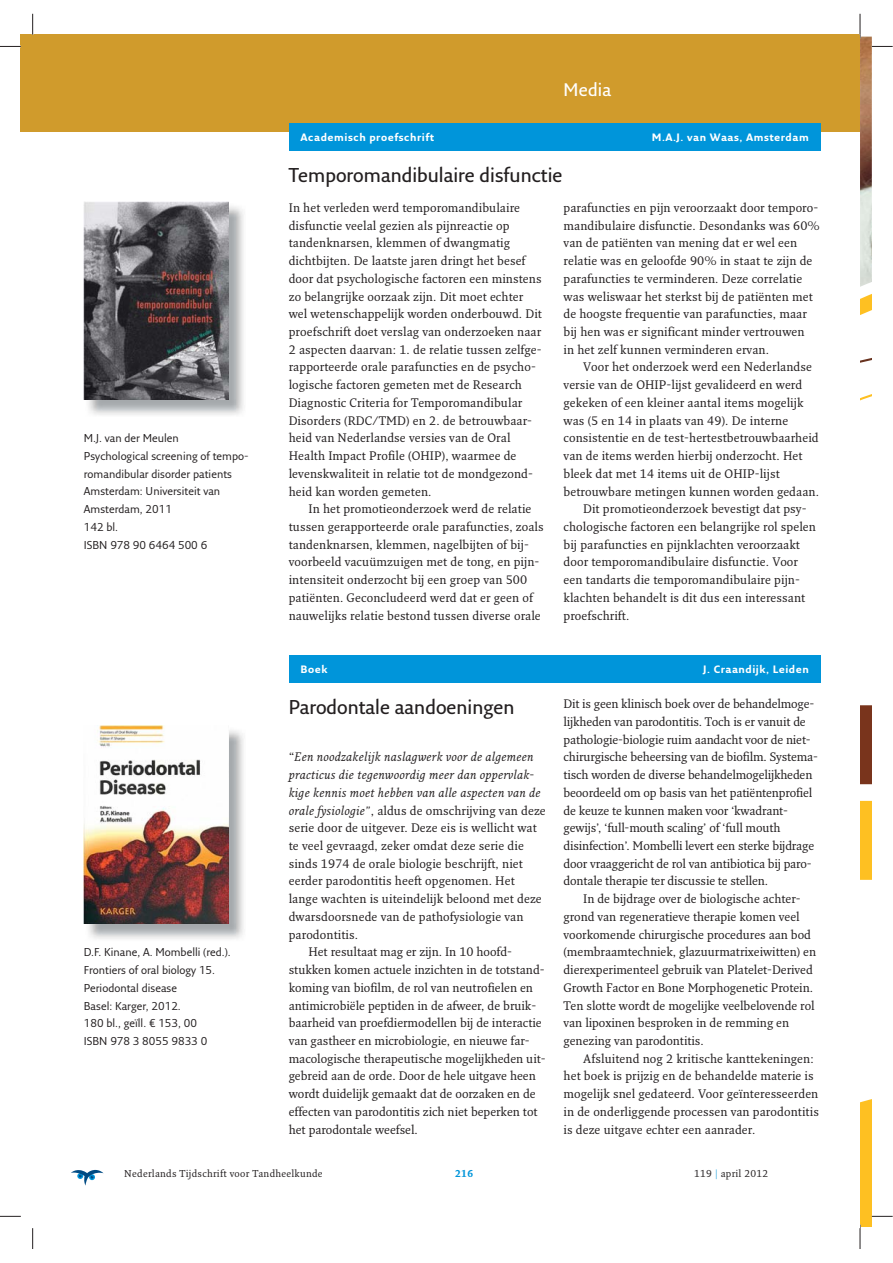
<style>
.page{position:relative;width:893px;height:1263px;background:#fff}
.page>*{position:absolute;margin:0;border:0;box-sizing:border-box;transform-origin:0 0}
.t1{font:600 19.5px "Fresco Sans Plus Pro";color:#231f20}
.t2{font:600 17.7px "Fresco Sans Plus Pro";letter-spacing:.015em;color:#fff}
.t3{font:12px/17.7px "Fresco Plus Pro";letter-spacing:.01em;color:#231f20}
.t4{font:12px/17.7px "Fresco Plus Pro";letter-spacing:-.01em;color:#231f20}
.t5{font:italic 12px "Fresco Plus Pro";letter-spacing:.01em;color:#231f20}
.t6{font:11.1px/17.7px "Fresco Sans Plus Pro";color:#231f20}
.t7{font:700 10.35px "Fresco Sans Plus Pro";letter-spacing:.05em;color:#fff}
.t8{font:9.75px "Fresco Plus Pro";letter-spacing:.03em;color:#231f20}
.t9{font:700 9.75px "Fresco Plus Pro";color:#0095da}
.s1{font-style:normal}
.s2{font-style:italic}
.s3{color:#0095da}
</style>
<div class="page">
<svg style="left:71px;top:1170px;width:33px;height:16px"></svg>
<div style="left:21px;top:35px;width:839px;height:97px;background:#d09b2c"></div>
<div style="left:289px;top:123px;width:531px;height:28px;background:#0095da"></div>
<div style="left:289px;top:655px;width:531px;height:28px;background:#0095da"></div>
<img style="left:88px;top:730px;width:156px;height:209px">
<img style="left:84px;top:726px;width:144px;height:198px">
<img style="left:86px;top:203px;width:158px;height:212px">
<img style="left:84px;top:202px;width:144px;height:197px">
<svg style="left:860px;top:705px;width:12px;height:79px"></svg>
<svg style="left:860px;top:801px;width:12px;height:79px"></svg>
<svg style="left:0;top:46px;width:21px;height:1px"></svg>
<svg style="left:0;top:1216px;width:21px;height:1px"></svg>
<svg style="left:32px;top:14px;width:1px;height:21px"></svg>
<svg style="left:32px;top:1228px;width:1px;height:21px"></svg>
<svg style="left:860px;top:14px;width:33px;height:387px"></svg>
<svg style="left:860px;top:1099px;width:33px;height:150px"></svg>
<h2 class="t2" style="left:563px;top:83px;width:49px">Media</h2>
<p class="t7" style="left:301px;top:131px;width:135px">Academisch proefschrift</p>
<p class="t7" style="left:652px;top:131px;width:159px">M.A.J. van Waas, Amsterdam</p>
<p class="t6" style="left:84px;top:431px;width:166px">M.J. van der Meulen<br>Psychological screening of tempo&shy;romandibular disorder patients<br>Amsterdam: Universiteit van<br>Amsterdam, 2011<br>142 bl.<br>ISBN 978 90 6464 500 6</p>
<p class="t6" style="left:84px;top:945px;width:148px">D.F. Kinane, A. Mombelli (red.).<br>Frontiers of oral biology 15.<br>Periodontal disease<br>Basel: Karger, 2012.<br>180 bl., geïll. € 153, 00<br>ISBN 978 3 8055 9833 0</p>
<h1 class="t1" style="left:289px;top:167px;width:275px">Temporomandibulaire disfunctie</h1>
<p class="t3" style="left:289px;top:200px;width:255px">In het verleden werd temporomandibulaire disfunctie veelal gezien als pijnreactie op tandenknarsen, klemmen of dwangmatig dichtbijten. De laatste jaren dringt het besef door dat psychologische factoren een minstens zo belangrijke oorzaak zijn. Dit moet echter wel wetenschappelijk worden onderbouwd. Dit proefschrift doet verslag van onderzoeken naar 2 aspecten daarvan: 1. de relatie tussen zelfge&shy;rapporteerde orale parafuncties en de psycho&shy;logische factoren gemeten met de Research Diagnostic Criteria for Temporomandibular Disorders (RDC/TMD) en 2. de betrouwbaar&shy;heid van Nederlandse versies van de Oral Health Impact Profile (OHIP), waarmee de levenskwaliteit in relatie tot de mondgezond&shy;heid kan worden gemeten.</p>
<p class="t3" style="left:289px;top:501px;width:256px;text-indent:20px">In het promotieonderzoek werd de relatie tussen gerapporteerde orale parafuncties, zoals tandenknarsen, klemmen, nagelbijten of bij&shy;voorbeeld vacuümzuigen met de tong, en pijn&shy;intensiteit onderzocht bij een groep van 500 patiënten. Geconcludeerd werd dat er geen of nauwelijks relatie bestond tussen diverse orale</p>
<p class="t3" style="left:563px;top:200px;width:258px">parafuncties en pijn veroorzaakt door temporo&shy;mandibulaire disfunctie. Desondanks was 60% van de patiënten van mening dat er wel een relatie was en geloofde 90% in staat te zijn de parafuncties te verminderen. Deze correlatie was weliswaar het sterkst bij de patiënten met de hoogste frequentie van parafuncties, maar bij hen was er significant minder vertrouwen<br>in het zelf kunnen verminderen ervan.</p>
<p class="t3" style="left:583px;top:359px;width:230px">Voor het onderzoek werd een Nederlandse</p>
<p class="t3" style="left:563px;top:377px;width:240px">versie van de OHIP-lijst gevalideerd en werd</p>
<p class="t3" style="left:563px;top:395px;width:241px">gekeken of een kleiner aantal items mogelijk</p>
<p class="t3" style="left:563px;top:413px;width:226px">was (5 en 14 in plaats van 49). De interne</p>
<p class="t3" style="left:563px;top:430px;width:257px">consistentie en de test-hertestbetrouwbaarheid</p>
<p class="t3" style="left:563px;top:448px;width:241px">van de items werden hierbij onderzocht. Het</p>
<p class="t3" style="left:563px;top:466px;width:218px">bleek dat met 14 items uit de OHIP-lijst</p>
<p class="t3" style="left:563px;top:484px;width:257px">betrouwbare metingen kunnen worden gedaan.</p>
<p class="t3" style="left:583px;top:501px;width:225px">Dit promotieonderzoek bevestigt dat psy-</p>
<p class="t3" style="left:563px;top:519px;width:254px">chologische factoren een belangrijke rol spelen</p>
<p class="t3" style="left:563px;top:537px;width:238px">bij parafuncties en pijnklachten veroorzaakt</p>
<p class="t3" style="left:563px;top:554px;width:236px">door temporomandibulaire disfunctie. Voor</p>
<p class="t3" style="left:563px;top:572px;width:238px">een tandarts die temporomandibulaire pijn-</p>
<p class="t3" style="left:563px;top:590px;width:243px">klachten behandelt is dit dus een interessant</p>
<p class="t3" style="left:563px;top:608px;width:67px">proefschrift.</p>
<p class="t7" style="left:301px;top:663px;width:29px">Boek</p>
<p class="t7" style="left:703px;top:663px;width:107px">J. Craandijk, Leiden</p>
<h1 class="t1" style="left:289px;top:699px;width:227px">Parodontale aandoeningen</h1>
<p class="t5" style="left:289px;top:752px;width:246px"><span class="s1">“</span>Een noodzakelijk naslagwerk voor de algemeen</p>
<p class="t5" style="left:289px;top:770px;width:247px">practicus die tegenwoordig meer dan oppervlak-</p>
<p class="t5" style="left:289px;top:788px;width:253px">kige kennis moet hebben van alle aspecten van de</p>
<p class="t3" style="left:289px;top:803px;width:258px"><span class="s2">orale fysiologie”</span>, aldus de omschrijving van deze</p>
<p class="t3" style="left:289px;top:820px;width:250px">serie door de uitgever. Deze eis is wellicht wat</p>
<p class="t3" style="left:289px;top:838px;width:237px">te veel gevraagd, zeker omdat deze serie die</p>
<p class="t3" style="left:289px;top:856px;width:236px">sinds 1974 de orale biologie beschrijft, niet</p>
<p class="t3" style="left:289px;top:874px;width:228px">eerder parodontitis heeft opgenomen. Het</p>
<p class="t3" style="left:289px;top:891px;width:254px">lange wachten is uiteindelijk beloond met deze</p>
<p class="t3" style="left:289px;top:909px;width:236px">dwarsdoorsnede van de pathofysiologie van</p>
<p class="t3" style="left:289px;top:927px;width:71px">parodontitis.</p>
<p class="t3" style="left:308px;top:944px;width:205px">Het resultaat mag er zijn. In 10 hoofd-</p>
<p class="t3" style="left:289px;top:962px;width:257px">stukken komen actuele inzichten in de totstand-</p>
<p class="t3" style="left:289px;top:980px;width:246px">koming van biofilm, de rol van neutrofielen en</p>
<p class="t3" style="left:289px;top:998px;width:249px">antimicrobiële peptiden in de afweer, de bruik-</p>
<p class="t3" style="left:289px;top:1015px;width:254px">baarheid van proefdiermodellen bij de interactie</p>
<p class="t3" style="left:289px;top:1033px;width:242px">van gastheer en microbiologie, en nieuwe far-</p>
<p class="t3" style="left:289px;top:1051px;width:258px">macologische therapeutische mogelijkheden uit-</p>
<p class="t3" style="left:289px;top:1069px;width:249px">gebreid aan de orde. Door de hele uitgave heen</p>
<p class="t3" style="left:289px;top:1086px;width:248px">wordt duidelijk gemaakt dat de oorzaken en de</p>
<p class="t3" style="left:289px;top:1104px;width:250px">effecten van parodontitis zich niet beperken tot</p>
<p class="t3" style="left:289px;top:1122px;width:131px">het parodontale weefsel.</p>
<p class="t4" style="left:563px;top:696px;width:256px">Dit is geen klinisch boek over de behandelmoge&shy;lijkheden van parodontitis. Toch is er vanuit de pathologie-biologie ruim aandacht voor de niet&shy;chirurgische beheersing van de biofilm. Systema&shy;tisch worden de diverse behandelmogelijkheden beoordeeld om op basis van het patiëntenprofiel de keuze te kunnen maken voor ‘kwadrant&shy;gewijs’, ‘full-mouth scaling’ of ‘full mouth disinfection’. Mombelli levert een sterke bijdrage door vraaggericht de rol van antibiotica bij paro&shy;dontale therapie ter discussie te stellen.</p>
<p class="t3" style="left:563px;top:891px;width:254px;text-indent:20px">In de bijdrage over de biologische achter&shy;grond van regeneratieve therapie komen veel voor komende chirurgische procedures aan bod (membraamtechniek, glazuurmatrixeiwitten) en dierexperimenteel gebruik van Platelet-Derived Growth Factor en Bone Morphogenetic Protein.<br>Ten slotte wordt de mogelijke veelbelovende rol van lipoxinen besproken in de remming en genezing van parodontitis.</p>
<p class="t3" style="left:563px;top:1051px;width:257px;text-indent:20px">Afsluitend nog 2 kritische kanttekeningen: het boek is prijzig en de behandelde materie is mogelijk snel gedateerd. Voor geïnteresseerden in de onderliggende processen van parodontitis is deze uitgave echter een aanrader.</p>
<p class="t8" style="left:124px;top:1170px;width:200px">Nederlands Tijdschrift voor Tandheelkunde</p>
<p class="t9" style="left:455px;top:1168px;width:19px">216</p>
<p class="t8" style="left:694px;top:1170px;width:76px">119 <span class="s3">|</span> april 2012</p>
</div>
